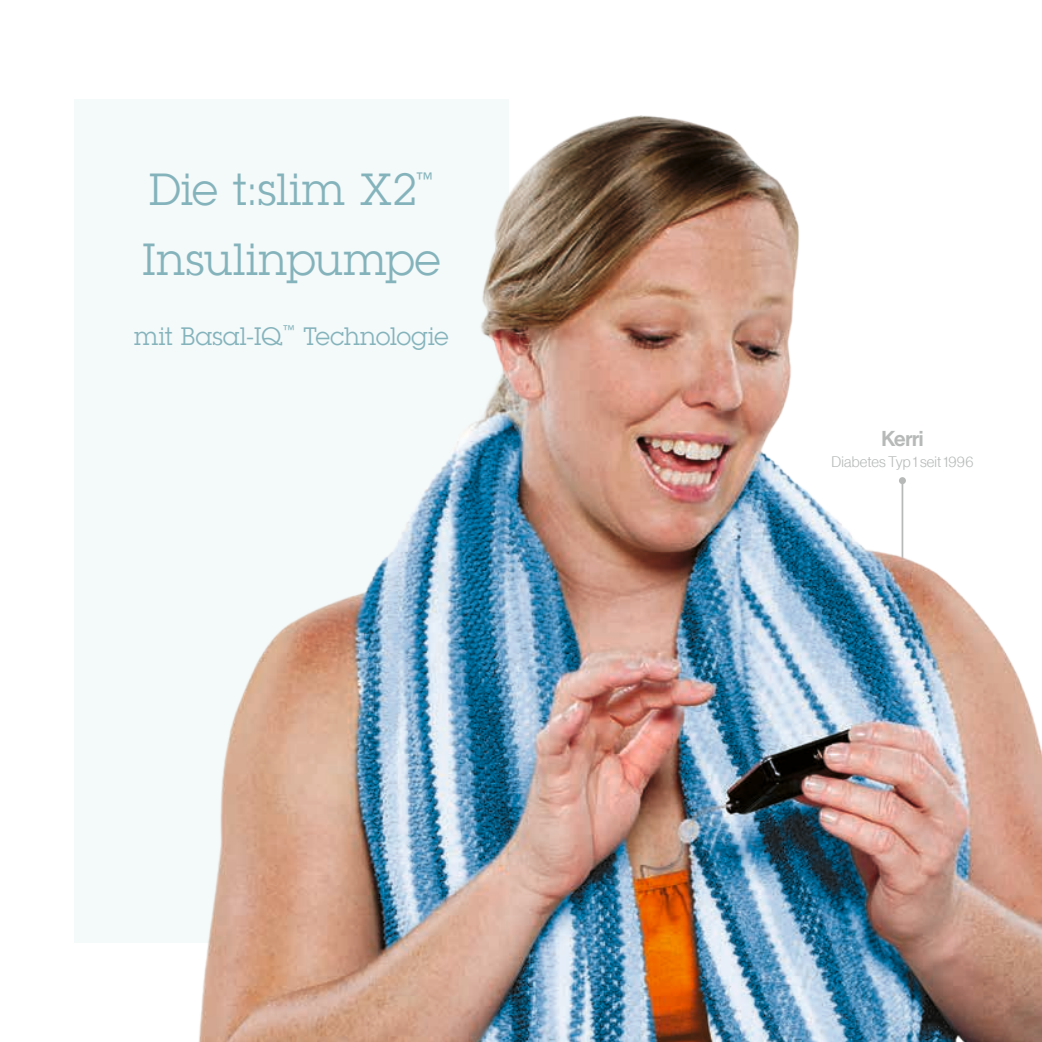
<style>
.page{position:relative;width:1042px;height:1042px;background:#fff}
.page>*{position:absolute;margin:0;border:0;box-sizing:border-box;transform-origin:0 0}
.t1{font:43.75px "Lubalin Graph Std";letter-spacing:.01em;color:#84b3bc}
.t2{font:24.5px "Lubalin Graph Std";letter-spacing:.015em;color:#84b3bc}
.t3{font:21px "N Haas Grotesk DS Std 65 Md";letter-spacing:-.03em;color:#b7b9b9}
.t4{font:17.5px "Lubalin Graph Std";color:#84b3bc}
.t5{font:14.88px "N Haas Grotesk DS Std 45 Lt";letter-spacing:.01em;color:#b7b9b9}
</style>
<div class="page">
<div style="left:74px;top:99px;width:434px;height:844px;background:#f4f9f9"></div>
<img style="left:198px;top:111px;width:844px;height:931px">
<p class="t1" style="left:149px;top:162px;width:270px">Die t:slim X2</p>
<p class="t4" style="left:417px;top:168px;width:19px">™</p>
<p class="t1" style="left:142px;top:232px;width:300px">Insulinpumpe</p>
<p class="t2" style="left:134px;top:320px;width:316px">mit Basal-IQ<sup>™</sup> Technologie</p>
<p class="t3" style="left:881px;top:426px;width:44px">Kerri</p>
<p class="t5" style="left:831px;top:453px;width:144px">Diabetes Typ 1 seit 1996</p>
</div>
